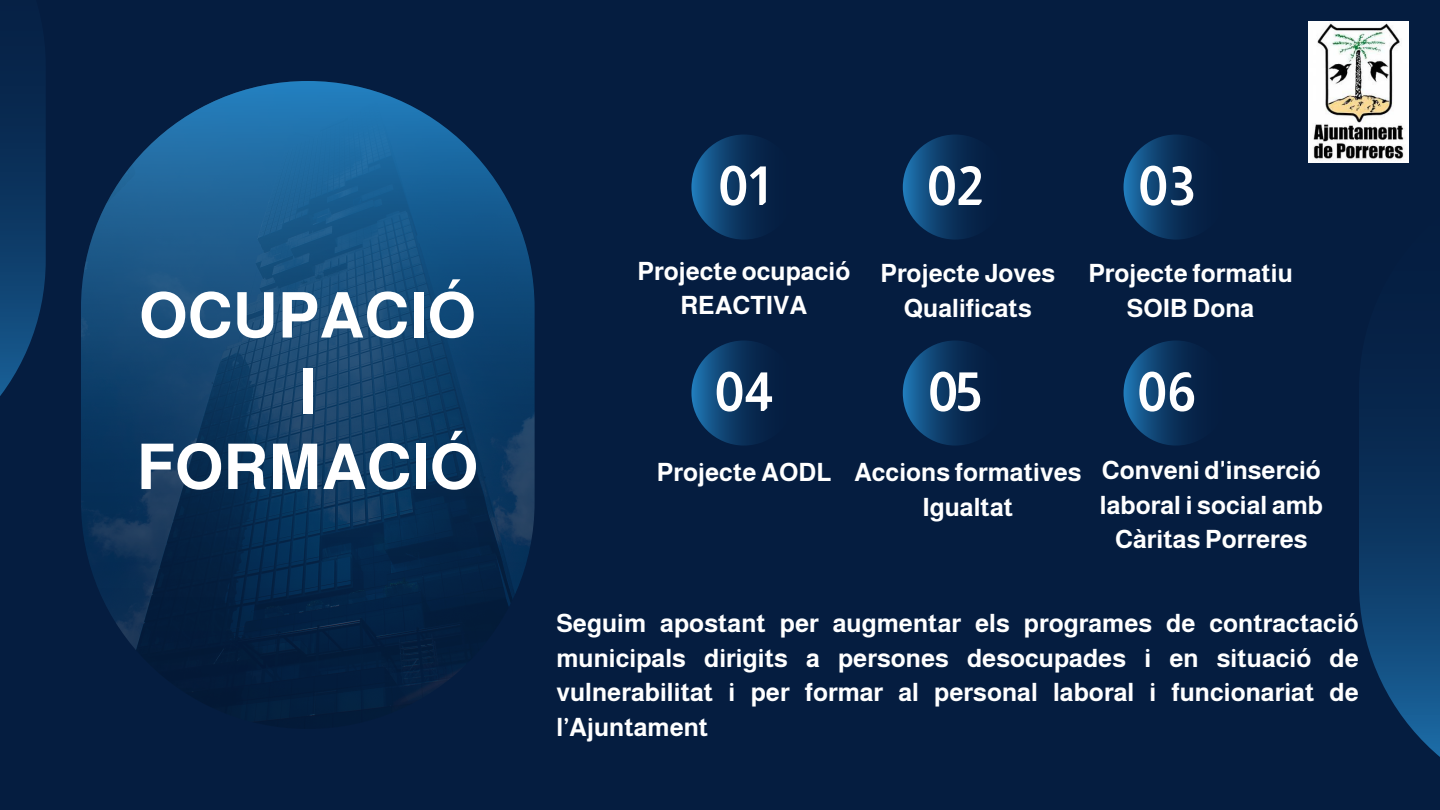
<style>
.page{position:relative;width:1440px;height:810px;background:#051d40}
.page>*{position:absolute;margin:0;border:0;box-sizing:border-box;transform-origin:0 0}
.t1{font:700 63.4px/75.8px "Almarai";color:#fff;text-align:center}
.t2{font:700 53.8px "Almarai";color:#fff}
.t3{font:700 25.2px/34.5px "Almarai";color:#fff;text-align:center}
</style>
<div class="page">
<img style="left:1359px;top:389px;width:81px;height:368px">
<img style="left:0;top:66px;width:46px;height:330px">
<img style="left:81px;top:81px;width:454px;height:648px;border-radius:227px">
<img style="left:903px;top:135px;width:105px;height:105px;border-radius:50%">
<img style="left:903px;top:340px;width:105px;height:106px;border-radius:50%">
<img style="left:1124px;top:135px;width:105px;height:105px;border-radius:50%">
<img style="left:1124px;top:340px;width:105px;height:106px;border-radius:50%">
<img style="left:691px;top:135px;width:106px;height:105px;border-radius:50%">
<img style="left:691px;top:340px;width:106px;height:106px;border-radius:50%">
<img style="left:1309px;top:21px;width:100px;height:141px">
<h1 class="t1" style="left:137px;top:278px;width:344px">OCUPACIÓ<br>I<br>FORMACIÓ</h1>
<p class="t2" style="left:718px;top:156px;width:53px">01</p>
<p class="t2" style="left:927px;top:156px;width:58px">02</p>
<p class="t2" style="left:1138px;top:156px;width:58px">03</p>
<p class="t3" style="left:638px;top:254px;width:214px">Projecte ocupació<br>REACTIVA</p>
<p class="t3" style="left:880px;top:256px;width:176px">Projecte Joves<br>Qualificats</p>
<p class="t3" style="left:1088px;top:256px;width:206px">Projecte formatiu<br>SOIB Dona</p>
<p class="t2" style="left:715px;top:362px;width:60px">04</p>
<p class="t2" style="left:928px;top:362px;width:55px">05</p>
<p class="t3" style="left:657px;top:455px;width:176px">Projecte AODL</p>
<p class="t3" style="left:854px;top:455px;width:229px">Accions formatives<br>Igualtat</p>
<p class="t2" style="left:1137px;top:362px;width:60px">06</p>
<p class="t3" style="left:1100px;top:453px;width:225px">Conveni d'inserció laboral i social amb<br>Càritas Porreres</p>
<p class="t3" style="left:556px;top:606px;width:804px;text-align:justify">Seguim apostant per augmentar els programes de contractació municipals dirigits a persones desocupades i en situació de vulnerabilitat i per formar al personal laboral i funcionariat de l’Ajuntament</p>
</div>
